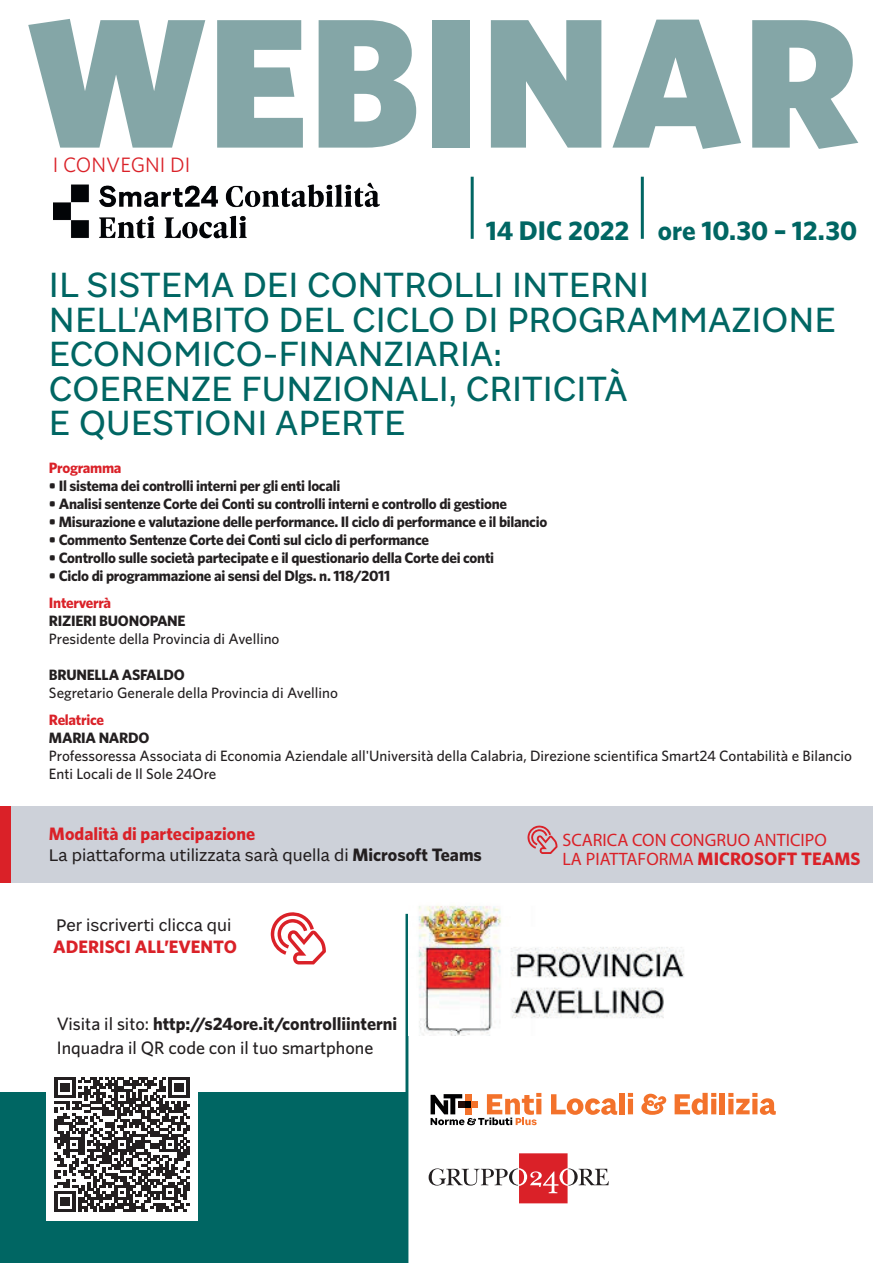
<style>
.page{position:relative;width:893px;height:1263px;background:#fff}
.page>*{position:absolute;margin:0;border:0;box-sizing:border-box;transform-origin:0 0}
.t1{font:37.5px/34.5px "Sole 24 Sans Number";color:#006663}
.t2{font:700 27px "Whitney";color:#006663}
.t3{font:20.85px "Whitney";color:#da2128}
.t4{font:500 18px/24px "Whitney";color:#231f20}
.t5{font:18px "Sole 24 Sans Number";color:#231f20}
.t6{font:700 18px "Whitney";color:#da2128}
.t7{font:18px "Myriad Pro";color:#da2128}
.t8{font:700 15px "Whitney";letter-spacing:-.02em;color:#231f20}
.t9{font:500 15px/18px "Whitney";color:#231f20}
.t10{font:700 15px "Whitney";letter-spacing:-.02em;color:#da2128}
.s1{font-family:"Whitney";font-weight:700}
.s2{font-weight:700}
.s3{font-family:"Myriad Pro";font-weight:400}
</style>
<div class="page">
<div style="left:0;top:1092px;width:407px;height:171px;background:#006663"></div>
<div style="left:46px;top:1069px;width:152px;height:151px;background:#fff"></div>
<hr style="left:405px;top:914px;width:3px;height:349px;background:#006663">
<div style="left:0;top:806px;width:872px;height:77px;background:#cdd1d9"></div>
<svg style="left:527px;top:826px;width:30px;height:28px"></svg>
<div style="left:0;top:806px;width:11px;height:77px;background:#da2128"></div>
<hr style="left:470px;top:177px;width:3px;height:62px;background:#006663">
<hr style="left:640px;top:177px;width:3px;height:62px;background:#006663">
<svg style="left:28px;top:19px;width:177px;height:129px"></svg>
<svg style="left:217px;top:20px;width:86px;height:128px"></svg>
<svg style="left:318px;top:20px;width:98px;height:128px"></svg>
<div style="left:432px;top:20px;width:38px;height:128px;background:#84a6a7"></div>
<svg style="left:491px;top:20px;width:110px;height:128px"></svg>
<svg style="left:612px;top:20px;width:129px;height:129px"></svg>
<svg style="left:752px;top:20px;width:106px;height:129px"></svg>
<svg style="left:271px;top:912px;width:55px;height:53px"></svg>
<svg style="left:428px;top:1153px;width:180px;height:50px"></svg>
<svg style="left:551px;top:1094px;width:66px;height:21px"></svg>
<div style="left:619px;top:1093px;width:5px;height:21px;background:#f3722b"></div>
<svg style="left:628px;top:1093px;width:5px;height:21px"></svg>
<svg style="left:641px;top:1094px;width:25px;height:21px"></svg>
<svg style="left:674px;top:1093px;width:42px;height:22px"></svg>
<div style="left:719px;top:1093px;width:6px;height:21px;background:#f3722b"></div>
<svg style="left:728px;top:1093px;width:47px;height:22px"></svg>
<svg style="left:430px;top:1093px;width:111px;height:32px"></svg>
<img style="left:418px;top:905px;width:267px;height:130px">
<img style="left:54px;top:182px;width:325px;height:57px">
<svg style="left:55px;top:1077px;width:135px;height:135px"></svg>
<h3 class="t3" style="left:53px;top:151px;width:139px">I CONVEGNI DI</h3>
<h2 class="t2" style="left:485px;top:213px;width:373px">14 DIC 2022 ore 10.30 – 12.30</h2>
<h1 class="t1" style="left:49px;top:269px;width:788px">IL SISTEMA DEI CONTROLLI INTERNI<br>NELL'AMBITO DEL CICLO DI PROGRAMMAZIONE<br>ECONOMICO-FINANZIARIA:<br>COERENZE FUNZIONALI, CRITICITÀ<br>E QUESTIONI APERTE</h1>
<p class="t10" style="left:49px;top:457px;width:74px">Programma</p>
<p class="t8" style="left:49px;top:475px;width:293px">• Il sistema dei controlli interni per gli enti locali</p>
<p class="t8" style="left:49px;top:493px;width:459px">• Analisi sentenze Corte dei Conti su controlli interni e controllo di gestione</p>
<p class="t8" style="left:49px;top:511px;width:500px">• Misurazione e valutazione delle performance. Il ciclo di performance e il bilancio</p>
<p class="t8" style="left:49px;top:529px;width:381px">• Commento Sentenze Corte dei Conti sul ciclo di performance</p>
<p class="t8" style="left:49px;top:547px;width:446px">• Controllo sulle società partecipate e il questionario della Corte dei conti</p>
<p class="t8" style="left:49px;top:565px;width:342px">• Ciclo di programmazione ai sensi del Dlgs. n. 118/2011</p>
<p class="t10" style="left:49px;top:592px;width:64px">Interverrà</p>
<p class="t8" style="left:49px;top:610px;width:138px">RIZIERI BUONOPANE</p>
<p class="t9" style="left:49px;top:629px;width:232px">Presidente della Provincia di Avellino</p>
<p class="t8" style="left:49px;top:664px;width:137px">BRUNELLA ASFALDO</p>
<p class="t9" style="left:49px;top:683px;width:290px">Segretario Generale della Provincia di Avellino</p>
<p class="t10" style="left:49px;top:709px;width:57px">Relatrice</p>
<p class="t8" style="left:49px;top:727px;width:102px">MARIA NARDO</p>
<p class="t9" style="left:49px;top:746px;width:804px">Professoressa Associata di Economia Aziendale all'Università della Calabria, Direzione scientifica Smart24 Contabilità e Bilancio<br>Enti Locali de Il Sole 24Ore</p>
<p class="t6" style="left:49px;top:821px;width:208px">Modalità di partecipazione</p>
<p class="t5" style="left:49px;top:844px;width:434px">La piattaforma utilizzata sarà quella di <span class="s1">Microsoft Teams</span></p>
<p class="t5" style="left:56px;top:915px;width:177px">Per iscriverti clicca qui</p>
<p class="t6" style="left:53px;top:934px;width:185px">ADERISCI ALL’EVENTO</p>
<p class="t4" style="left:57px;top:1012px;width:342px">Visita il sito: <span class="s2">http://s24ore.it/controlliinterni<br></span>Inquadra il QR code con il tuo smartphone</p>
<p class="t7" style="left:562px;top:829px;width:266px">SCARICA CON CONGRUO ANTICIPO</p>
<p class="t6" style="left:562px;top:847px;width:299px"><span class="s3">LA PIATTAFORMA</span> MICROSOFT TEAMS</p>
</div>
